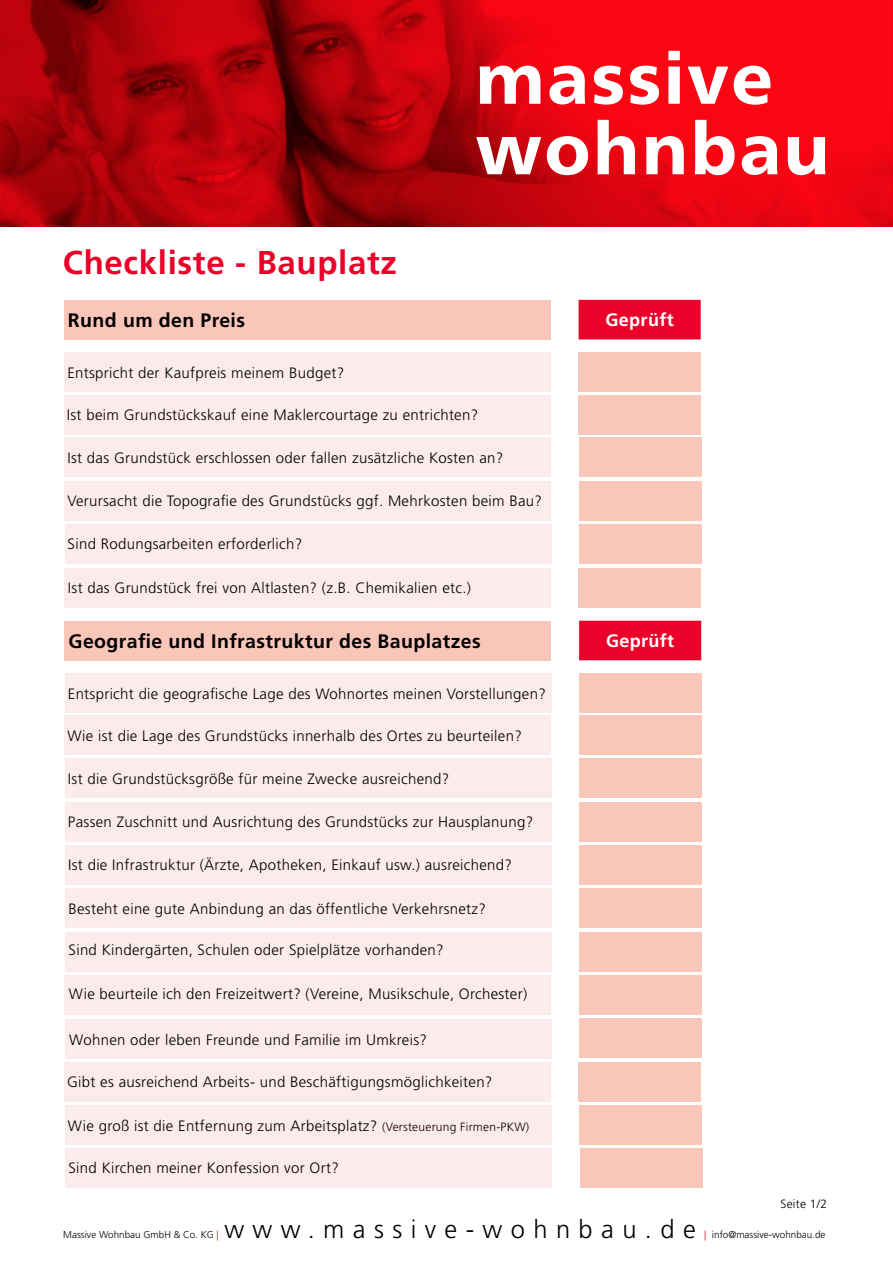
<style>
.page{position:relative;width:893px;height:1263px;background:#fff}
.page>*{position:absolute;margin:0;border:0;box-sizing:border-box;transform-origin:0 0}
.t1{font:800 72px/70.5px "Frutiger Neue LT Pro";letter-spacing:.03em;color:#fff}
.t2{font:700 33px "Frutiger LT Std";letter-spacing:.02em;color:#eb0029}
.t3{font:300 25.5px "Frutiger LT Std";letter-spacing:.33em;color:#000}
.t4{font:700 19.5px "Frutiger LT Std";letter-spacing:.02em;color:#000}
.t5{font:700 18px "Frutiger LT Std";letter-spacing:.02em;color:#fff}
.t6{font:300 15px "Frutiger LT Std";letter-spacing:.02em;color:#000}
.t7{font:300 12px "Frutiger LT Std";letter-spacing:.02em;color:#000}
.t8{font:300 9.9px "Frutiger LT Std";color:#000}
.s1{font-size:12px}
.s2{color:#eb0029}
</style>
<div class="page">
<div style="left:64px;top:300px;width:487px;height:39px;background:#f9c6ba"></div>
<div style="left:579px;top:300px;width:122px;height:39px;background:#eb0029"></div>
<div style="left:579px;top:352px;width:122px;height:40px;background:#f9c6ba"></div>
<div style="left:64px;top:352px;width:487px;height:40px;background:#fcebec"></div>
<div style="left:579px;top:395px;width:122px;height:39px;background:#f9c6ba"></div>
<div style="left:64px;top:395px;width:487px;height:39px;background:#fcebec"></div>
<div style="left:579px;top:437px;width:122px;height:40px;background:#f9c6ba"></div>
<div style="left:65px;top:437px;width:486px;height:40px;background:#fcebec"></div>
<div style="left:579px;top:481px;width:122px;height:39px;background:#f9c6ba"></div>
<div style="left:65px;top:481px;width:486px;height:39px;background:#fcebec"></div>
<div style="left:579px;top:524px;width:122px;height:40px;background:#f9c6ba"></div>
<div style="left:65px;top:524px;width:486px;height:40px;background:#fcebec"></div>
<div style="left:579px;top:568px;width:122px;height:39px;background:#f9c6ba"></div>
<div style="left:64px;top:568px;width:487px;height:39px;background:#fcebec"></div>
<img style="left:0;top:0;width:893px;height:227px">
<div style="left:65px;top:621px;width:486px;height:39px;background:#f9c6ba"></div>
<div style="left:579px;top:621px;width:122px;height:39px;background:#eb0029"></div>
<div style="left:579px;top:673px;width:122px;height:40px;background:#f9c6ba"></div>
<div style="left:65px;top:673px;width:486px;height:40px;background:#fcebec"></div>
<div style="left:579px;top:716px;width:122px;height:39px;background:#f9c6ba"></div>
<div style="left:65px;top:716px;width:486px;height:39px;background:#fcebec"></div>
<div style="left:580px;top:758px;width:122px;height:40px;background:#f9c6ba"></div>
<div style="left:65px;top:758px;width:487px;height:40px;background:#fcebec"></div>
<div style="left:580px;top:802px;width:122px;height:39px;background:#f9c6ba"></div>
<div style="left:65px;top:802px;width:487px;height:39px;background:#fcebec"></div>
<div style="left:580px;top:845px;width:122px;height:39px;background:#f9c6ba"></div>
<div style="left:65px;top:845px;width:487px;height:39px;background:#fcebec"></div>
<div style="left:579px;top:975px;width:122px;height:40px;background:#f9c6ba"></div>
<div style="left:579px;top:888px;width:122px;height:40px;background:#f9c6ba"></div>
<div style="left:65px;top:888px;width:486px;height:40px;background:#fcebec"></div>
<div style="left:579px;top:932px;width:122px;height:39px;background:#f9c6ba"></div>
<div style="left:65px;top:932px;width:486px;height:39px;background:#fcebec"></div>
<div style="left:65px;top:975px;width:486px;height:40px;background:#fcebec"></div>
<div style="left:580px;top:1018px;width:122px;height:40px;background:#f9c6ba"></div>
<div style="left:65px;top:1019px;width:487px;height:39px;background:#fcebec"></div>
<div style="left:578px;top:1062px;width:122px;height:40px;background:#f9c6ba"></div>
<div style="left:64px;top:1062px;width:487px;height:40px;background:#fcebec"></div>
<div style="left:580px;top:1105px;width:122px;height:40px;background:#f9c6ba"></div>
<div style="left:65px;top:1105px;width:487px;height:40px;background:#fcebec"></div>
<div style="left:580px;top:1148px;width:122px;height:39px;background:#f9c6ba"></div>
<div style="left:66px;top:1148px;width:486px;height:39px;background:#fcebec"></div>
<h2 class="t2" style="left:63px;top:243px;width:336px">Checkliste - Bauplatz</h2>
<h3 class="t4" style="left:68px;top:309px;width:179px">Rund um den Preis</h3>
<h1 class="t1" style="left:475px;top:43px;width:356px">massive wohnbau</h1>
<p class="t5" style="left:606px;top:310px;width:70px">Geprüft</p>
<p class="t6" style="left:67px;top:364px;width:278px">Entspricht der Kaufpreis meinem Budget?</p>
<p class="t6" style="left:67px;top:407px;width:413px">Ist beim Grundstückskauf eine Maklercourtage zu entrichten?</p>
<p class="t6" style="left:67px;top:449px;width:437px">Ist das Grundstück erschlossen oder fallen zusätzliche Kosten an?</p>
<p class="t6" style="left:67px;top:493px;width:476px">Verursacht die Topografie des Grundstücks ggf. Mehrkosten beim Bau?</p>
<p class="t6" style="left:68px;top:536px;width:236px">Sind Rodungsarbeiten erforderlich?</p>
<p class="t6" style="left:68px;top:579px;width:405px">Ist das Grundstück frei von Altlasten? (z.B. Chemikalien etc.)</p>
<h3 class="t4" style="left:69px;top:630px;width:414px">Geografie und Infrastruktur des Bauplatzes</h3>
<p class="t6" style="left:68px;top:685px;width:479px">Entspricht die geografische Lage des Wohnortes meinen Vorstellungen?</p>
<p class="t6" style="left:67px;top:727px;width:456px">Wie ist die Lage des Grundstücks innerhalb des Ortes zu beurteilen?</p>
<p class="t6" style="left:68px;top:770px;width:383px">Ist die Grundstücksgröße für meine Zwecke ausreichend?</p>
<p class="t6" style="left:68px;top:813px;width:467px">Passen Zuschnitt und Ausrichtung des Grundstücks zur Hausplanung?</p>
<p class="t6" style="left:68px;top:857px;width:445px">Ist die Infrastruktur (Ärzte, Apotheken, Einkauf usw.) ausreichend?</p>
<p class="t6" style="left:68px;top:900px;width:419px">Besteht eine gute Anbindung an das öffentliche Verkehrsnetz?</p>
<p class="t6" style="left:69px;top:941px;width:377px">Sind Kindergärten, Schulen oder Spielplätze vorhanden?</p>
<p class="t6" style="left:69px;top:985px;width:460px">Wie beurteile ich den Freizeitwert? (Vereine, Musikschule, Orchester)</p>
<p class="t6" style="left:69px;top:1031px;width:359px">Wohnen oder leben Freunde und Familie im Umkreis?</p>
<p class="t6" style="left:67px;top:1074px;width:427px">Gibt es ausreichend Arbeits- und Beschäftigungsmöglichkeiten?</p>
<p class="t6" style="left:68px;top:1117px;width:463px">Wie groß ist die Entfernung zum Arbeitsplatz? <span class="s1">(Versteuerung Firmen-PKW)</span></p>
<p class="t6" style="left:69px;top:1160px;width:272px">Sind Kirchen meiner Konfession vor Ort?</p>
<p class="t5" style="left:606px;top:630px;width:70px">Geprüft</p>
<p class="t7" style="left:780px;top:1197px;width:48px">Seite 1/2</p>
<p class="t8" style="left:63px;top:1229px;width:157px">Massive Wohnbau GmbH &amp; Co. KG <span class="s2">|</span></p>
<h3 class="t3" style="left:224px;top:1215px;width:473px">www.massive-wohnbau.de</h3>
<p class="t8" style="left:704px;top:1229px;width:123px"><span class="s2">|</span> info@massive-wohnbau.de</p>
</div>
